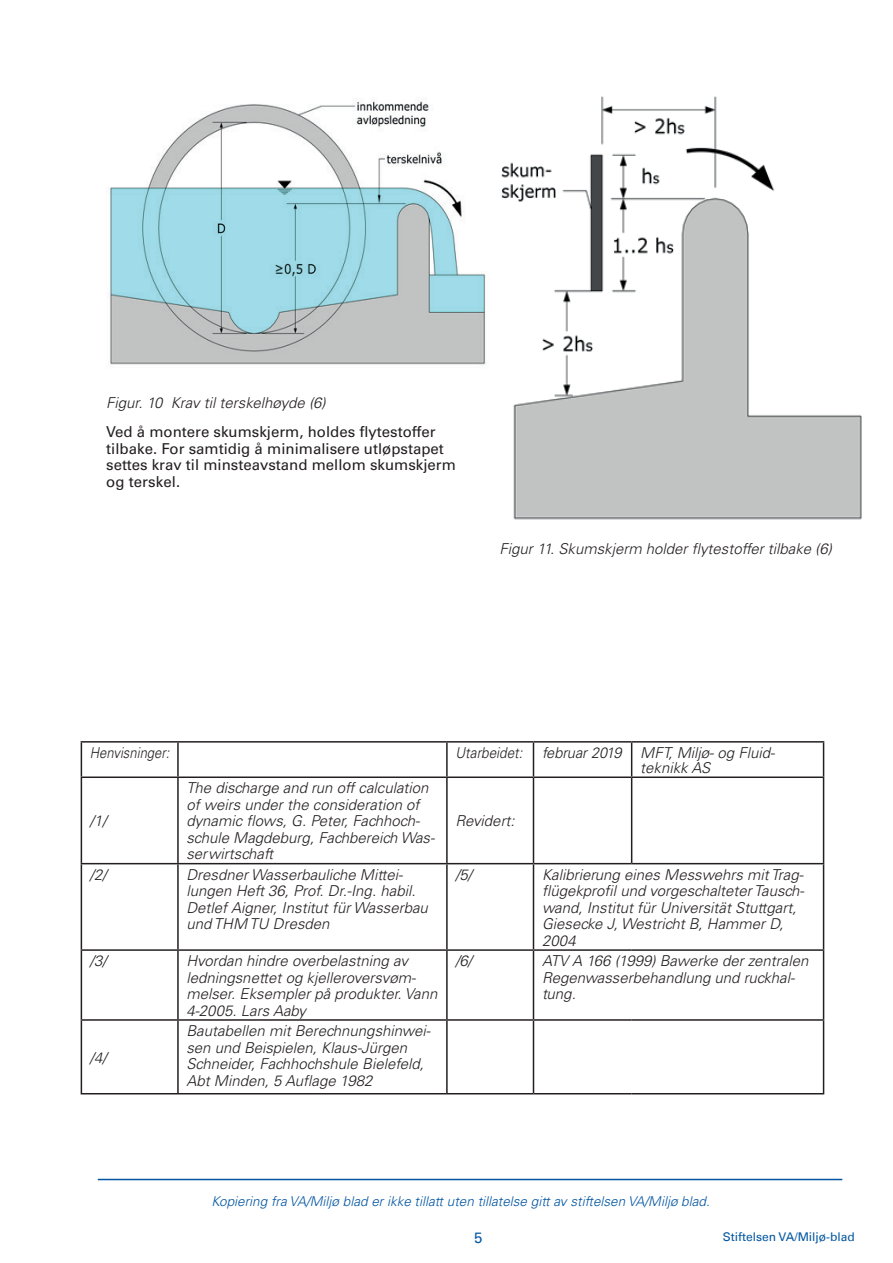
<style>
.page{position:relative;width:893px;height:1263px;background:#fff}
.page>*{position:absolute;margin:0;border:0;box-sizing:border-box;transform-origin:0 0}
.t1{font:italic 300 15px/16.5px "Univers LT";color:#231f20}
.t2{font:15px/16.5px "Univers LT";color:#231f20}
.t3{font:italic 300 15px "Univers LT";color:#231f20;scale:.87 1}
.t4{font:italic 300 15px "Univers LT";color:#231f20;scale:.9 1}
.t5{font:15px "Univers LT";color:#0155a2}
.t6{font:italic 300 13.5px "Univers LT";color:#0155a2}
.t7{font:12px "Univers Com 55 Roman";color:#0155a2}
</style>
<div class="page">
<img style="left:109px;top:101px;width:377px;height:264px">
<img style="left:501px;top:96px;width:361px;height:424px">
<hr style="left:81px;top:741px;width:97px;height:2px;background:#231f20">
<hr style="left:81px;top:743px;width:1px;height:33px;background:#231f20">
<hr style="left:178px;top:741px;width:269px;height:2px;background:#231f20">
<hr style="left:177px;top:743px;width:2px;height:33px;background:#231f20">
<hr style="left:447px;top:741px;width:86px;height:2px;background:#231f20">
<hr style="left:446px;top:743px;width:2px;height:33px;background:#231f20">
<hr style="left:533px;top:741px;width:99px;height:2px;background:#231f20">
<hr style="left:533px;top:743px;width:1px;height:33px;background:#231f20">
<hr style="left:632px;top:741px;width:192px;height:2px;background:#231f20">
<hr style="left:631px;top:743px;width:1px;height:33px;background:#231f20">
<hr style="left:823px;top:743px;width:1px;height:33px;background:#231f20">
<hr style="left:81px;top:776px;width:97px;height:2px;background:#231f20">
<hr style="left:81px;top:778px;width:1px;height:85px;background:#231f20">
<hr style="left:178px;top:776px;width:269px;height:2px;background:#231f20">
<hr style="left:177px;top:778px;width:2px;height:85px;background:#231f20">
<hr style="left:447px;top:776px;width:86px;height:2px;background:#231f20">
<hr style="left:446px;top:778px;width:2px;height:85px;background:#231f20">
<hr style="left:533px;top:776px;width:99px;height:2px;background:#231f20">
<hr style="left:533px;top:778px;width:1px;height:85px;background:#231f20">
<hr style="left:632px;top:776px;width:192px;height:2px;background:#231f20">
<hr style="left:631px;top:778px;width:1px;height:85px;background:#231f20">
<hr style="left:823px;top:778px;width:1px;height:85px;background:#231f20">
<hr style="left:81px;top:863px;width:97px;height:1px;background:#231f20">
<hr style="left:81px;top:864px;width:1px;height:85px;background:#231f20">
<hr style="left:178px;top:863px;width:269px;height:1px;background:#231f20">
<hr style="left:177px;top:864px;width:2px;height:85px;background:#231f20">
<hr style="left:447px;top:863px;width:86px;height:1px;background:#231f20">
<hr style="left:446px;top:864px;width:2px;height:85px;background:#231f20">
<hr style="left:533px;top:863px;width:99px;height:1px;background:#231f20">
<hr style="left:533px;top:864px;width:1px;height:85px;background:#231f20">
<hr style="left:632px;top:863px;width:192px;height:1px;background:#231f20">
<hr style="left:823px;top:864px;width:1px;height:85px;background:#231f20">
<hr style="left:81px;top:949px;width:97px;height:2px;background:#231f20">
<hr style="left:81px;top:951px;width:1px;height:68px;background:#231f20">
<hr style="left:178px;top:949px;width:269px;height:2px;background:#231f20">
<hr style="left:177px;top:951px;width:2px;height:68px;background:#231f20">
<hr style="left:447px;top:949px;width:86px;height:2px;background:#231f20">
<hr style="left:446px;top:951px;width:2px;height:68px;background:#231f20">
<hr style="left:533px;top:949px;width:99px;height:2px;background:#231f20">
<hr style="left:533px;top:951px;width:1px;height:68px;background:#231f20">
<hr style="left:632px;top:949px;width:192px;height:2px;background:#231f20">
<hr style="left:823px;top:951px;width:1px;height:68px;background:#231f20">
<hr style="left:81px;top:1019px;width:97px;height:2px;background:#231f20">
<hr style="left:81px;top:1021px;width:1px;height:72px;background:#231f20">
<hr style="left:178px;top:1019px;width:269px;height:2px;background:#231f20">
<hr style="left:177px;top:1021px;width:2px;height:72px;background:#231f20">
<hr style="left:447px;top:1019px;width:86px;height:2px;background:#231f20">
<hr style="left:446px;top:1021px;width:2px;height:72px;background:#231f20">
<hr style="left:533px;top:1019px;width:99px;height:2px;background:#231f20">
<hr style="left:533px;top:1021px;width:1px;height:72px;background:#231f20">
<hr style="left:632px;top:1019px;width:192px;height:2px;background:#231f20">
<hr style="left:823px;top:1021px;width:1px;height:72px;background:#231f20">
<hr style="left:81px;top:1093px;width:97px;height:1px;background:#231f20">
<hr style="left:178px;top:1093px;width:269px;height:1px;background:#231f20">
<hr style="left:447px;top:1093px;width:86px;height:1px;background:#231f20">
<hr style="left:533px;top:1093px;width:99px;height:1px;background:#231f20">
<hr style="left:632px;top:1093px;width:192px;height:1px;background:#231f20">
<hr style="left:98px;top:1179px;width:744px;height:1px;background:#0155a2">
<p class="t1" style="left:106px;top:394px;width:221px">Figur. 10 Krav til terskelhøyde (6)</p>
<p class="t2" style="left:106px;top:424px;width:351px">Ved å montere skumskjerm, holdes flytestoffer tilbake. For samtidig å minimalisere utløpstapet settes krav til minsteavstand mellom skumskjerm og terskel.</p>
<p class="t1" style="left:500px;top:541px;width:334px">Figur 11. Skumskjerm holder flytestoffer tilbake (6)</p>
<p class="t3" style="left:90px;top:744px;width:93px">Henvisninger:</p>
<p class="t4" style="left:455px;top:744px;width:76px">Utarbeidet:</p>
<p class="t1" style="left:640px;top:745px;width:136px;line-height:15px;text-indent:-98px">februar 2019 MFT, Miljø- og Fluid&shy;teknikk AS</p>
<p class="t1" style="left:90px;top:813px;width:18px">/1/</p>
<p class="t1" style="left:186px;top:780px;width:250px">The discharge and run off calculation of weirs under the consideration of dynamic flows, G. Peter, Fachhoch&shy;schule Magdeburg, Fachbereich Was&shy;serwirtschaft</p>
<p class="t1" style="left:455px;top:813px;width:61px">Revidert:</p>
<p class="t1" style="left:90px;top:866px;width:18px">/2/</p>
<p class="t1" style="left:186px;top:866px;width:243px">Dresdner Wasserbauliche Mittei&shy;lungen Heft 36, Prof. Dr.-Ing. habil.<br>Detlef Aigner, Institut für Wasserbau und THM TU Dresden</p>
<p class="t1" style="left:455px;top:866px;width:18px">/5/</p>
<p class="t1" style="left:542px;top:866px;width:264px">Kalibrierung eines Messwehrs mit Trag&shy;flügekprofil und vorgeschalteter Tausch&shy;wand, Institut für Universität Stuttgart, Giesecke J, Westricht B, Hammer D, 2004</p>
<p class="t1" style="left:90px;top:953px;width:18px">/3/</p>
<p class="t1" style="left:186px;top:953px;width:252px">Hvordan hindre overbelastning av ledningsnettet og kjelleroversvøm&shy;melser. Eksempler på produkter. Vann<br>4-2005. Lars Aaby</p>
<p class="t1" style="left:455px;top:953px;width:18px">/6/</p>
<p class="t1" style="left:542px;top:953px;width:268px">ATV A 166 (1999) Bawerke der zentralen<br>Regenwasserbehandlung und ruckhal&shy;tung.</p>
<p class="t1" style="left:90px;top:1049px;width:18px">/4/</p>
<p class="t1" style="left:186px;top:1022px;width:246px">Bautabellen mit Berechnungshinwei&shy;sen und Beispielen, Klaus-Jürgen Schneider, Fachhochshule Bielefeld, Abt Minden, 5 Auflage 1982</p>
<p class="t6" style="left:211px;top:1193px;width:500px">Kopiering fra VA/Miljø blad er ikke tillatt uten tillatelse gitt av stiftelsen VA/Miljø blad.</p>
<p class="t5" style="left:474px;top:1229px;width:10px">5</p>
<p class="t7" style="left:723px;top:1230px;width:134px">Stiftelsen VA/Miljø-blad</p>
</div>
